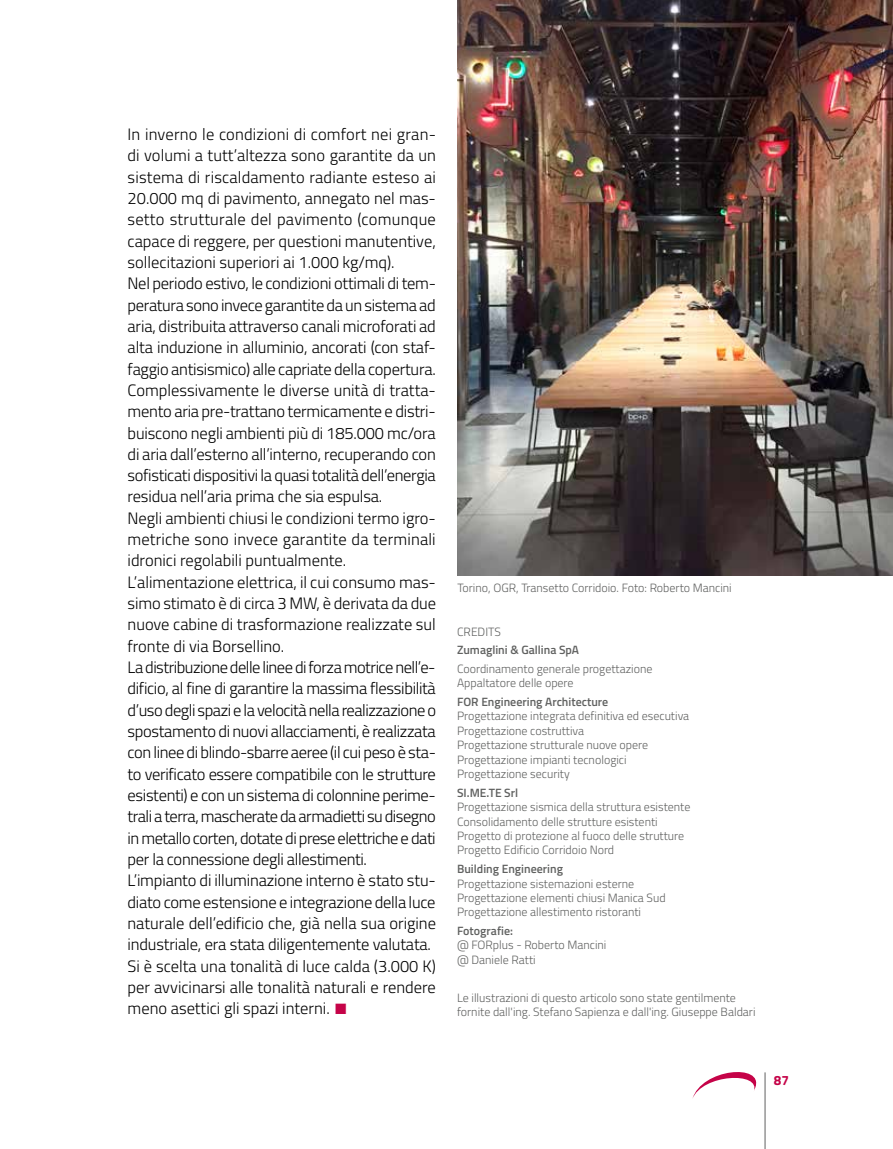
<style>
.page{position:relative;width:893px;height:1149px;background:#fff}
.page>*{position:absolute;margin:0;border:0;box-sizing:border-box;transform-origin:0 0}
.t1{font:300 16.5px/21.3px "Titillium";letter-spacing:-.01em;color:#000}
.t2{font:700 13.5px "Titillium";color:#c50348}
.t3{font:300 12px/14.4px "Titillium";color:#606160}
.t4{font:600 12px "Titillium";color:#606160}
.s1{color:#c50348}
</style>
<div class="page">
<img style="left:457px;top:0;width:436px;height:575px">
<svg style="left:692px;top:1072px;width:65px;height:26px"></svg>
<hr style="left:765px;top:1071px;width:1px;height:77px;background:#606160">
<p class="t1" style="left:128px;top:123px;width:310px">In inverno le condizioni di comfort nei gran&shy;di volumi a tutt’altezza sono garantite da un sistema di riscaldamento radiante esteso ai 20.000 mq di pavimento, annegato nel mas&shy;setto strutturale del pavimento (comunque capace di reggere, per questioni manutentive, sollecitazioni superiori ai 1.000 kg/mq).<br>Nel periodo estivo, le condizioni ottimali di tem&shy;peratura sono invece garantite da un sistema ad aria, distribuita attraverso canali microforati ad alta induzione in alluminio, ancorati (con staf&shy;faggio antisismico) alle capriate della copertura.<br>Complessivamente le diverse unità di tratta&shy;mento aria pre-trattano termicamente e distri&shy;buiscono negli ambienti più di 185.000 mc/ora di aria dall’esterno all’interno, recuperando con sofisticati dispositivi la quasi totalità dell’energia residua nell’aria prima che sia espulsa.<br>Negli ambienti chiusi le condizioni termo igro&shy;metriche sono invece garantite da terminali idronici regolabili puntualmente.<br>L’alimentazione elettrica, il cui consumo mas&shy;simo stimato è di circa 3 MW, è derivata da due nuove cabine di trasformazione realizzate sul fronte di via Borsellino.<br>La distribuzione delle linee di forza motrice nell’e&shy;dificio, al fine di garantire la massima flessibilità d’uso degli spazi e la velocità nella realizzazione o spostamento di nuovi allacciamenti, è realizzata con linee di blindo-sbarre aeree (il cui peso è sta&shy;to verificato essere compatibile con le strutture esistenti) e con un sistema di colonnine perime&shy;trali a terra, mascherate da armadietti su disegno in metallo corten, dotate di prese elettriche e dati per la connessione degli allestimenti.<br>L’impianto di illuminazione interno è stato stu&shy;diato come estensione e integrazione della luce naturale dell’edificio che, già nella sua origine industriale, era stata diligentemente valutata.<br>Si è scelta una tonalità di luce calda (3.000 K) per avvicinarsi alle tonalità naturali e rendere meno asettici gli spazi interni. <span class="s1">■</span></p>
<p class="t3" style="left:457px;top:580px;width:276px">Torino, OGR, Transetto Corridoio. Foto: Roberto Mancini</p>
<p class="t3" style="left:457px;top:623px;width:45px">CREDITS</p>
<p class="t4" style="left:457px;top:641px;width:124px">Zumaglini &amp; Gallina SpA</p>
<p class="t3" style="left:457px;top:660px;width:197px">Coordinamento generale progettazione<br>Appaltatore delle opere</p>
<p class="t4" style="left:457px;top:692px;width:153px">FOR Engineering Architecture</p>
<p class="t3" style="left:457px;top:708px;width:234px">Progettazione integrata definitiva ed esecutiva Progettazione costruttiva<br>Progettazione strutturale nuove opere Progettazione impianti tecnologici Progettazione security</p>
<p class="t4" style="left:457px;top:783px;width:63px">SI.ME.TE Srl</p>
<p class="t3" style="left:457px;top:799px;width:235px">Progettazione sismica della struttura esistente Consolidamento delle strutture esistenti Progetto di protezione al fuoco delle strutture Progetto Edificio Corridoio Nord</p>
<p class="t4" style="left:457px;top:859px;width:107px">Building Engineering</p>
<p class="t3" style="left:457px;top:875px;width:210px">Progettazione sistemazioni esterne<br>Progettazione elementi chiusi Manica Sud<br>Progettazione allestimento ristoranti</p>
<p class="t4" style="left:457px;top:921px;width:57px">Fotografie:</p>
<p class="t3" style="left:457px;top:937px;width:151px">@ FORplus - Roberto Mancini @ Daniele Ratti</p>
<p class="t3" style="left:457px;top:989px;width:300px">Le illustrazioni di questo articolo sono state gentilmente fornite dall'ing. Stefano Sapienza e dall'ing. Giuseppe Baldari</p>
<p class="t2" style="left:774px;top:1069px;width:17px">87</p>
</div>
